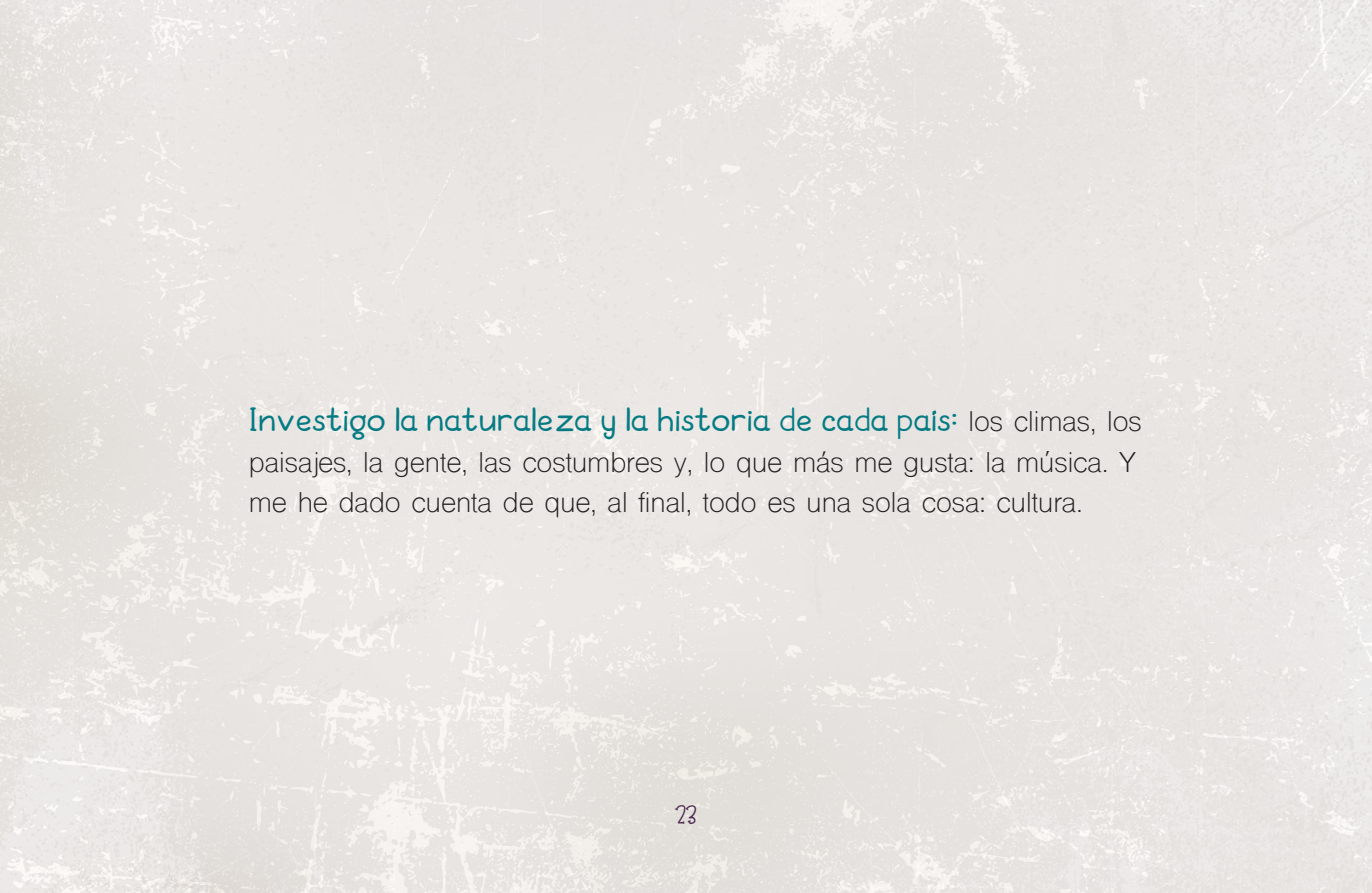
<style>
.page{position:relative;width:1372px;height:893px;background:#fff}
.page>*{position:absolute;margin:0;border:0;box-sizing:border-box;transform-origin:0 0}
.t1{font:33.75px "Bubble Double light";color:#047b83}
.t2{font:27px/40.5px "Shree Dev 0714";color:#231f20}
.t3{font:27px "Balloon Bash";color:#4d2d50}
.s1{font-family:"Shree Dev 0714";font-size:27px;color:#231f20}
</style>
<div class="page">
<img style="left:0;top:0;width:1371px;height:893px">
<p class="t1" style="left:249px;top:402px;width:894px">Investigo la naturaleza y la historia de cada pais: <span class="s1">los climas, los</span></p>
<p class="t2" style="left:249px;top:445px;width:888px">paisajes, la gente, las costumbres y, lo que más me gusta: la música. Y me he dado cuenta de que, al final, todo es una sola cosa: cultura.</p>
<p class="t1" style="left:930px;top:405px;width:8px">´</p>
<p class="t3" style="left:675px;top:800px;width:23px">23</p>
</div>
